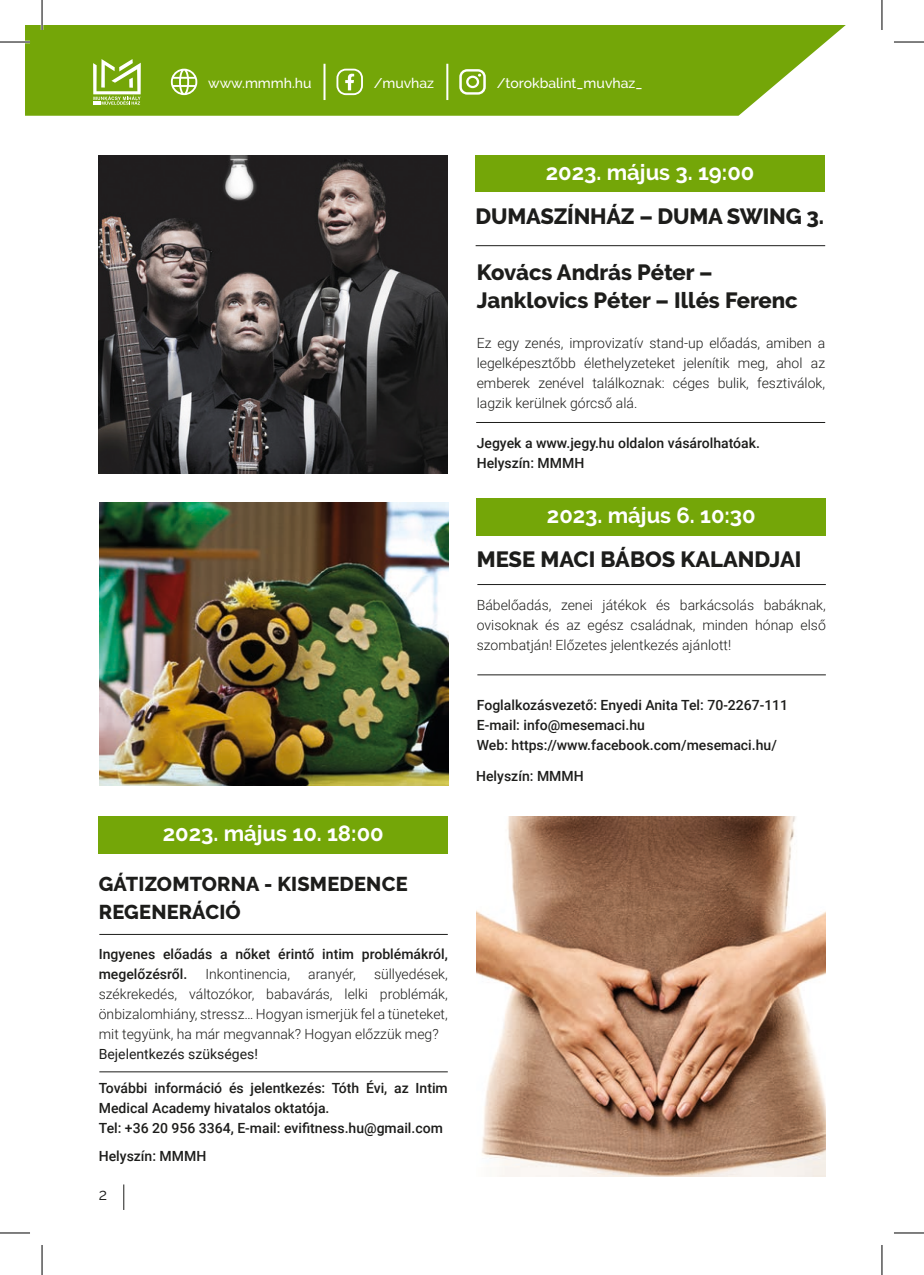
<style>
.page{position:relative;width:924px;height:1275px;background:#fff}
.page>*{position:absolute;margin:0;border:0;box-sizing:border-box;transform-origin:0 0}
.t1{font:800 22px/28px "Raleway";letter-spacing:-.005em;color:#1d1d1b}
.t2{font:700 22px "Raleway";color:#fff}
.t3{font:800 20px "Raleway";letter-spacing:.01em;color:#1d1d1b}
.t4{font:16px "Raleway";color:#1d1d1b}
.Belepő{font:300 14px/20px "Roboto";color:#1d1d1b;text-align:justify}
.Belepő-2{font:500 14px/20px "Roboto";color:#1d1d1b}
.t5{font:500 14px "Raleway";color:#fff}
.t6{font:14px "Roboto";color:#1d1d1b}
</style>
<div class="page">
<svg style="left:25px;top:25px;width:820px;height:91px;background:#7eac19"></svg>
<svg style="left:93px;top:59px;width:48px;height:46px"></svg>
<svg style="left:171px;top:69px;width:26px;height:26px"></svg>
<hr style="left:323px;top:64px;width:2px;height:36px;background:#fff">
<hr style="left:446px;top:64px;width:2px;height:36px;background:#fff">
<svg style="left:336px;top:69px;width:27px;height:26px"></svg>
<svg style="left:459px;top:69px;width:26px;height:26px"></svg>
<svg style="left:123px;top:1184px;width:1px;height:26px"></svg>
<div style="left:475px;top:155px;width:349px;height:37px;background:#74a608"></div>
<hr style="left:475px;top:245px;width:349px;height:1px;background:#1d1d1b">
<hr style="left:476px;top:422px;width:348px;height:1px;background:#1d1d1b">
<hr style="left:99px;top:1071px;width:348px;height:1px;background:#1d1d1b">
<hr style="left:99px;top:934px;width:348px;height:1px;background:#1d1d1b">
<div style="left:99px;top:816px;width:348px;height:37px;background:#74a608"></div>
<img style="left:476px;top:816px;width:348px;height:360px">
<img style="left:99px;top:155px;width:348px;height:318px">
<hr style="left:477px;top:584px;width:348px;height:1px;background:#1d1d1b">
<hr style="left:477px;top:674px;width:348px;height:1px;background:#1d1d1b">
<img style="left:99px;top:503px;width:349px;height:283px">
<div style="left:476px;top:498px;width:349px;height:38px;background:#74a608"></div>
<hr style="left:0;top:41px;width:30px;height:2px;background:#fff">
<hr style="left:41px;top:0;width:2px;height:30px;background:#fff">
<hr style="left:0;top:42px;width:30px;height:1px;background:#000">
<hr style="left:893px;top:42px;width:30px;height:1px;background:#000">
<hr style="left:0;top:1232px;width:30px;height:1px;background:#000">
<hr style="left:893px;top:1232px;width:30px;height:1px;background:#000">
<hr style="left:42px;top:0;width:1px;height:30px;background:#000">
<hr style="left:42px;top:1245px;width:1px;height:30px;background:#000">
<hr style="left:881px;top:0;width:1px;height:30px;background:#000">
<hr style="left:881px;top:1245px;width:1px;height:30px;background:#000">
<p class="t5" style="left:208px;top:75px;width:105px">www.mmmh.hu</p>
<p class="t5" style="left:374px;top:75px;width:62px">/muvhaz</p>
<p class="t5" style="left:496px;top:75px;width:147px">/torokbalint_muvhaz_</p>
<p class="t2" style="left:545px;top:160px;width:210px">2023. május 3. 19:00</p>
<p class="t1" style="left:475px;top:202px;width:350px">DUMASZÍNHÁZ – DUMA SWING 3.</p>
<p class="t1" style="left:476px;top:259px;width:322px">Kovács András Péter –<br>Janklovics Péter – Illés Ferenc</p>
<p class="Belepő" style="left:476px;top:333px;width:350px">Ez egy zenés, improvizatív stand-up előadás, amiben a legelképesztőbb élethelyzeteket jelenítik meg, ahol az emberek zenével találkoznak: céges bulik, fesztiválok, lagzik kerülnek górcső alá.</p>
<p class="Belepő-2" style="left:476px;top:433px;width:284px">Jegyek a www.jegy.hu oldalon vásárolhatóak.</p>
<p class="Belepő-2" style="left:476px;top:453px;width:109px">Helyszín: MMMH</p>
<p class="t2" style="left:546px;top:503px;width:210px">2023. május 6. 10:30</p>
<p class="t1" style="left:476px;top:546px;width:326px">MESE MACI BÁBOS KALANDJAI</p>
<p class="Belepő" style="left:476px;top:594px;width:350px">Bábelőadás, zenei játékok és barkácsolás babáknak, ovisoknak és az egész családnak, minden hónap első szombatján! Előzetes jelentkezés ajánlott!</p>
<p class="Belepő-2" style="left:476px;top:694px;width:313px">Foglalkozásvezető: Enyedi Anita Tel: 70-2267-111</p>
<p class="Belepő-2" style="left:476px;top:714px;width:169px">E-mail: info@mesemaci.hu</p>
<p class="Belepő-2" style="left:476px;top:734px;width:301px">Web: https://www.facebook.com/mesemaci.hu/</p>
<p class="t2" style="left:163px;top:820px;width:222px">2023. május 10. 18:00</p>
<p class="t3" style="left:99px;top:872px;width:310px">GÁTIZOMTORNA - KISMEDENCE</p>
<p class="t3" style="left:99px;top:900px;width:143px">REGENERÁCIÓ</p>
<p class="Belepő-2" style="left:99px;top:943px;width:350px">Ingyenes előadás a nőket érintő intim problémákról, megelőzésről.</p>
<p class="Belepő" style="left:99px;top:963px;width:350px;text-indent:275px">süllyedések, székrekedés, változókor, babavárás, lelki problémák, önbizalomhiány, stressz… Hogyan ismerjük fel a tüneteket, mit tegyünk, ha már megvannak? Hogyan előzzük meg?</p>
<p class="t6" style="left:99px;top:1044px;width:161px">Bejelentkezés szükséges!</p>
<p class="Belepő-2" style="left:99px;top:1077px;width:350px">További információ és jelentkezés: Tóth Évi, az Intim<br>Medical Academy hivatalos oktatója.</p>
<p class="Belepő-2" style="left:99px;top:1117px;width:345px">Tel: +36 20 956 3364, E-mail: evifitness.hu@gmail.com</p>
<p class="Belepő-2" style="left:99px;top:1145px;width:109px">Helyszín: MMMH</p>
<p class="Belepő" style="left:205px;top:963px;width:86px">Inkontinencia,</p>
<p class="Belepő" style="left:308px;top:963px;width:49px">aranyér,</p>
<p class="t4" style="left:99px;top:1184px;width:10px">2</p>
<p class="Belepő-2" style="left:476px;top:766px;width:109px">Helyszín: MMMH</p>
</div>
